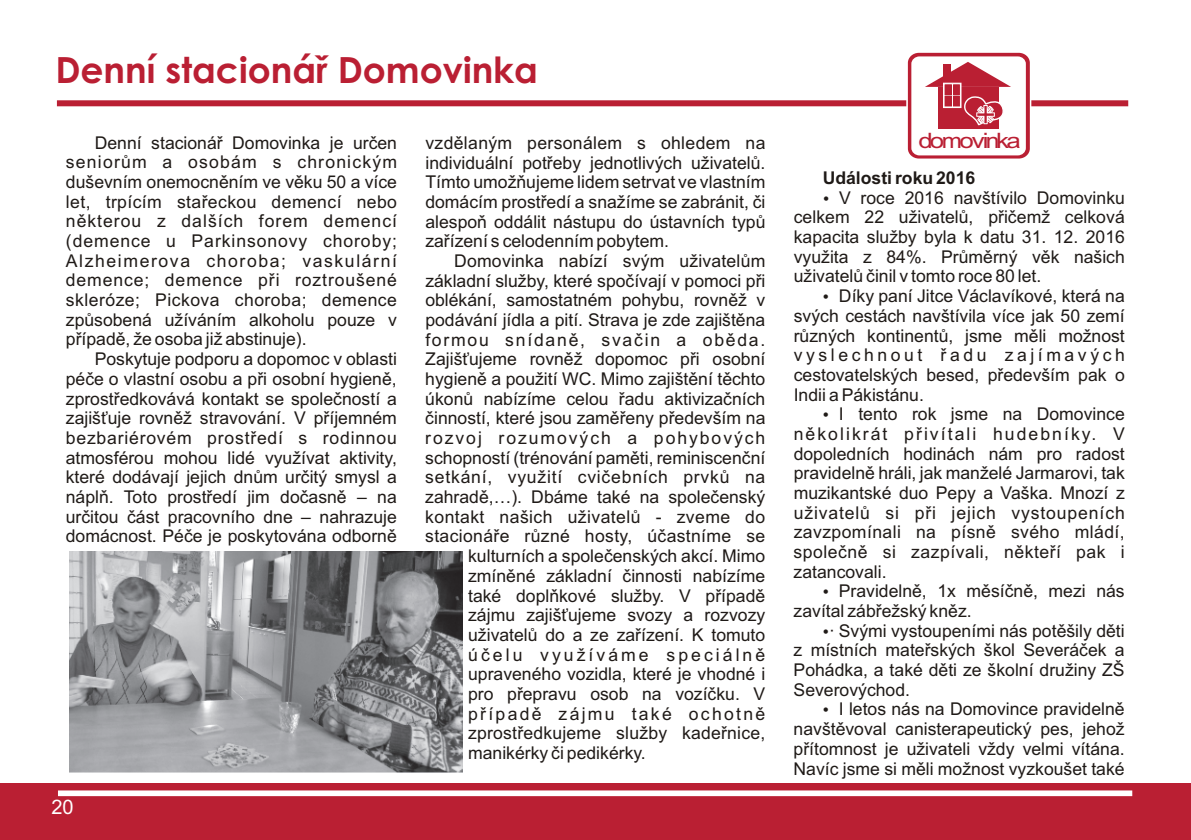
<style>
.page{position:relative;width:1191px;height:840px;background:#fff}
.page>*{position:absolute;margin:0;border:0;box-sizing:border-box;transform-origin:0 0}
.t1{font:700 36px "Century Gothic";color:#ba1f33}
.t2{font:21.2px "Arial";letter-spacing:-.1em;color:#ba1f33;scale:1.22 1}
.t3{font:20px "Arial";color:#fff}
.t4{font:17.6px/19.6px "Arial";color:#1f1a17}
.t5{font:17.6px "Arial";letter-spacing:.025em;color:#1f1a17}
.t6{font:17.6px "Arial";letter-spacing:.05em;color:#1f1a17}
.t7{font:17.6px "Arial";letter-spacing:.045em;color:#1f1a17}
.t8{font:17.6px "Arial";letter-spacing:.03em;color:#1f1a17}
.t9{font:17.6px "Arial";letter-spacing:.09em;color:#1f1a17}
.t10{font:17.6px "Arial";letter-spacing:.115em;color:#1f1a17}
.t11{font:17.6px "Arial";letter-spacing:.02em;color:#1f1a17}
.t12{font:17.6px "Arial";letter-spacing:.055em;color:#1f1a17}
.t13{font:17.6px "Arial";letter-spacing:.1em;color:#1f1a17}
.t14{font:17.6px "Arial";letter-spacing:.11em;color:#1f1a17}
.t15{font:17.6px "Arial";letter-spacing:.07em;color:#1f1a17}
.t16{font:17.6px "Arial";letter-spacing:.2em;color:#1f1a17}
.t17{font:17.6px "Arial";letter-spacing:.175em;color:#1f1a17}
.t18{font:17.6px "Arial";letter-spacing:.13em;color:#1f1a17}
.t19{font:700 17.6px "Arial";color:#1f1a17}
.t20{font:15px "Wingdings";color:#1f1a17}
</style>
<div class="page">
<div style="left:0;top:782px;width:1191px;height:57px;background:#ba1f33"></div>
<div style="left:58px;top:790px;width:1074px;height:5px;background:#fff"></div>
<div style="left:57px;top:100px;width:1071px;height:6px;background:#ba1f33"></div>
<svg style="left:906px;top:51px;width:125px;height:108px"></svg>
<svg style="left:908px;top:53px;width:121px;height:105px"></svg>
<div style="left:911px;top:56px;width:114px;height:99px;background:#fff;border-radius:8px"></div>
<div style="left:937px;top:87px;width:61px;height:41px;background:#ba1f33"></div>
<svg style="left:925px;top:62px;width:86px;height:65px"></svg>
<img style="left:70px;top:551px;width:392px;height:221px">
<h1 class="t1" style="left:55px;top:56px;width:484px">Denní stacionář Domovinka</h1>
<p class="t2" style="left:918px;top:133px;width:85px">domovinka</p>
<p class="t4" style="left:95px;top:134px;width:304px">Denní stacionář Domovinka je určen</p>
<p class="t11" style="left:425px;top:136px;width:341px">vzdělaným personálem s ohledem na</p>
<p class="t15" style="left:66px;top:155px;width:332px">seniorům a osobám s chronickým</p>
<p class="t4" style="left:425px;top:154px;width:341px">individuální potřeby jednotlivých uživatelů.</p>
<p class="t4" style="left:66px;top:173px;width:332px">duševním onemocněním ve věku 50 a více</p>
<p class="t4" style="left:425px;top:174px;width:341px">Tímto umožňujeme lidem setrvat ve vlastním</p>
<p class="t19" style="left:822px;top:171px;width:154px">Události roku 2016</p>
<p class="t4" style="left:839px;top:189px;width:287px">V roce 2016 navštívilo Domovinku</p>
<p class="t5" style="left:66px;top:195px;width:332px">let, trpícím stařeckou demencí nebo</p>
<p class="t4" style="left:425px;top:193px;width:341px">domácím prostředí a snažíme se zabránit, či</p>
<p class="t12" style="left:66px;top:214px;width:332px">některou z dalších forem demencí</p>
<p class="t4" style="left:794px;top:209px;width:332px">celkem 22 uživatelů, přičemž celková</p>
<p class="t20" style="left:822px;top:192px;width:46px">•</p>
<p class="t4" style="left:425px;top:213px;width:341px">alespoň oddálit nástupu do ústavních typů</p>
<p class="t4" style="left:794px;top:228px;width:332px">kapacita služby byla k datu 31. 12. 2016</p>
<p class="t6" style="left:66px;top:234px;width:332px">(demence u Parkinsonovy choroby;</p>
<p class="t4" style="left:425px;top:233px;width:245px">zařízení s celodenním pobytem.</p>
<p class="t9" style="left:66px;top:254px;width:332px">Alzheimerova choroba; vaskulární</p>
<p class="t4" style="left:794px;top:248px;width:332px">využita z 84%. Průměrný věk našich</p>
<p class="t4" style="left:454px;top:252px;width:313px">Domovinka nabízí svým uživatelům</p>
<p class="t6" style="left:66px;top:273px;width:332px">demence; demence při roztroušené</p>
<p class="t4" style="left:794px;top:268px;width:249px">uživatelů činil v tomto roce 80 let.</p>
<p class="t5" style="left:66px;top:293px;width:332px">skleróze; Pickova choroba; demence</p>
<p class="t4" style="left:425px;top:272px;width:341px">základní služby, které spočívají v pomoci při</p>
<p class="t4" style="left:822px;top:287px;width:304px">•Díky paní Jitce Václavíkové, která na</p>
<p class="t4" style="left:425px;top:292px;width:341px">oblékání, samostatném pohybu, rovněž v</p>
<p class="t4" style="left:66px;top:311px;width:332px">způsobená užíváním alkoholu pouze v</p>
<p class="t4" style="left:425px;top:311px;width:341px">podávání jídla a pití. Strava je zde zajištěna</p>
<p class="t4" style="left:793px;top:307px;width:332px">svých cestách navštívila více jak 50 zemí</p>
<p class="t4" style="left:66px;top:331px;width:242px">případě, že osoba již abstinuje).</p>
<p class="t4" style="left:793px;top:327px;width:332px">různých kontinentů, jsme měli možnost</p>
<p class="t13" style="left:425px;top:332px;width:341px">formou snídaně, svačin a oběda.</p>
<p class="t4" style="left:95px;top:350px;width:304px">Poskytuje podporu a dopomoc v oblasti</p>
<p class="t4" style="left:425px;top:351px;width:341px">Zajišťujeme rovněž dopomoc při osobní</p>
<p class="t16" style="left:793px;top:348px;width:332px">vyslechnout řadu zajímavých</p>
<p class="t4" style="left:66px;top:370px;width:332px">péče o vlastní osobu a při osobní hygieně,</p>
<p class="t4" style="left:425px;top:370px;width:341px">hygieně a použití WC. Mimo zajištění těchto</p>
<p class="t4" style="left:793px;top:366px;width:332px">cestovatelských besed, především pak o</p>
<p class="t4" style="left:66px;top:390px;width:332px">zprostředkovává kontakt se společností a</p>
<p class="t4" style="left:425px;top:390px;width:185px">úkonů nabízíme celou</p>
<p class="t4" style="left:793px;top:386px;width:132px">Indii a Pákistánu.</p>
<p class="t4" style="left:66px;top:409px;width:67px">zajišťuje</p>
<p class="t4" style="left:619px;top:390px;width:148px">řadu aktivizačních</p>
<p class="t4" style="left:822px;top:405px;width:304px">•I tento rok jsme na Domovince</p>
<p class="t4" style="left:139px;top:409px;width:259px">rovněž stravování. V příjemném</p>
<p class="t4" style="left:425px;top:410px;width:342px">činností, které jsou zaměřeny především na</p>
<p class="t7" style="left:66px;top:431px;width:332px">bezbariérovém prostředí s rodinnou</p>
<p class="t14" style="left:425px;top:431px;width:341px">rozvoj rozumových a pohybových</p>
<p class="t10" style="left:793px;top:427px;width:332px">několikrát přivítali hudebníky. V</p>
<p class="t4" style="left:66px;top:449px;width:153px">atmosférou mohou</p>
<p class="t4" style="left:793px;top:445px;width:332px">dopoledních hodinách nám pro radost</p>
<p class="t4" style="left:228px;top:449px;width:171px">lidé využívat aktivity,</p>
<p class="t4" style="left:425px;top:449px;width:341px">schopností (trénování paměti, reminiscenční</p>
<p class="t4" style="left:66px;top:468px;width:332px">které dodávají jejich dnům určitý smysl a</p>
<p class="t4" style="left:793px;top:464px;width:332px">pravidelně hráli, jak manželé Jarmarovi, tak</p>
<p class="t7" style="left:425px;top:470px;width:341px">setkání, využití cvičebních prvků na</p>
<p class="t4" style="left:66px;top:488px;width:173px">náplň. Toto prostředí</p>
<p class="t4" style="left:793px;top:484px;width:332px">muzikantské duo Pepy a Vaška. Mnozí z</p>
<p class="t4" style="left:247px;top:488px;width:151px">jim dočasně – na</p>
<p class="t4" style="left:425px;top:488px;width:341px">zahradě,…). Dbáme také na společenský</p>
<p class="t4" style="left:66px;top:508px;width:332px">určitou část pracovního dne – nahrazuje</p>
<p class="t5" style="left:425px;top:509px;width:341px">kontakt našich uživatelů - zveme do</p>
<p class="t6" style="left:793px;top:505px;width:332px">uživatelů si při jejich vystoupeních</p>
<p class="t4" style="left:66px;top:527px;width:332px">domácnost. Péče je poskytována odborně</p>
<p class="t5" style="left:793px;top:525px;width:332px">zavzpomínali na písně svého mládí,</p>
<p class="t4" style="left:425px;top:528px;width:341px;text-align:right">stacionáře různé hosty, účastníme se kulturních a společenských akcí. Mimo</p>
<p class="t8" style="left:793px;top:545px;width:332px">společně si zazpívali, někteří pak i</p>
<p class="t4" style="left:468px;top:567px;width:299px">zmíněné základní činnosti nabízíme</p>
<p class="t4" style="left:793px;top:563px;width:94px">zatancovali.</p>
<p class="t4" style="left:822px;top:582px;width:304px">•Pravidelně, 1x měsíčně, mezi nás</p>
<p class="t4" style="left:468px;top:587px;width:298px">také doplňkové služby. V případě zájmu zajišťujeme svozy a</p>
<p class="t4" style="left:793px;top:602px;width:180px">zavítal zábřežský kněz.</p>
<p class="t4" style="left:704px;top:606px;width:62px">rozvozy</p>
<p class="t4" style="left:822px;top:622px;width:304px">•· Svými vystoupeními nás potěšily děti</p>
<p class="t4" style="left:468px;top:626px;width:299px">uživatelů do a ze zařízení. K tomuto</p>
<p class="t3" style="left:51px;top:798px;width:24px">20</p>
<p class="t17" style="left:468px;top:647px;width:299px">účelu využíváme speciálně</p>
<p class="t4" style="left:793px;top:641px;width:332px">z místních mateřských škol Severáček a</p>
<p class="t4" style="left:468px;top:665px;width:299px">upraveného vozidla, které je vhodné i</p>
<p class="t4" style="left:793px;top:661px;width:332px">Pohádka, a také děti ze školní družiny ZŠ</p>
<p class="t18" style="left:468px;top:706px;width:299px">případě zájmu také ochotně</p>
<p class="t4" style="left:468px;top:685px;width:299px">pro přepravu osob na vozíčku. V</p>
<p class="t4" style="left:793px;top:681px;width:118px">Severovýchod.</p>
<p class="t4" style="left:822px;top:700px;width:304px">•I letos nás na Domovince pravidelně</p>
<p class="t4" style="left:468px;top:724px;width:299px">zprostředkujeme služby kadeřnice,</p>
<p class="t4" style="left:793px;top:720px;width:332px">navštěvoval canisterapeutický pes, jehož</p>
<p class="t4" style="left:468px;top:744px;width:179px">manikérky či pedikérky.</p>
<p class="t4" style="left:793px;top:740px;width:332px">přítomnost je uživateli vždy velmi vítána.<br>Navíc jsme si měli možnost vyzkoušet také</p>
</div>
